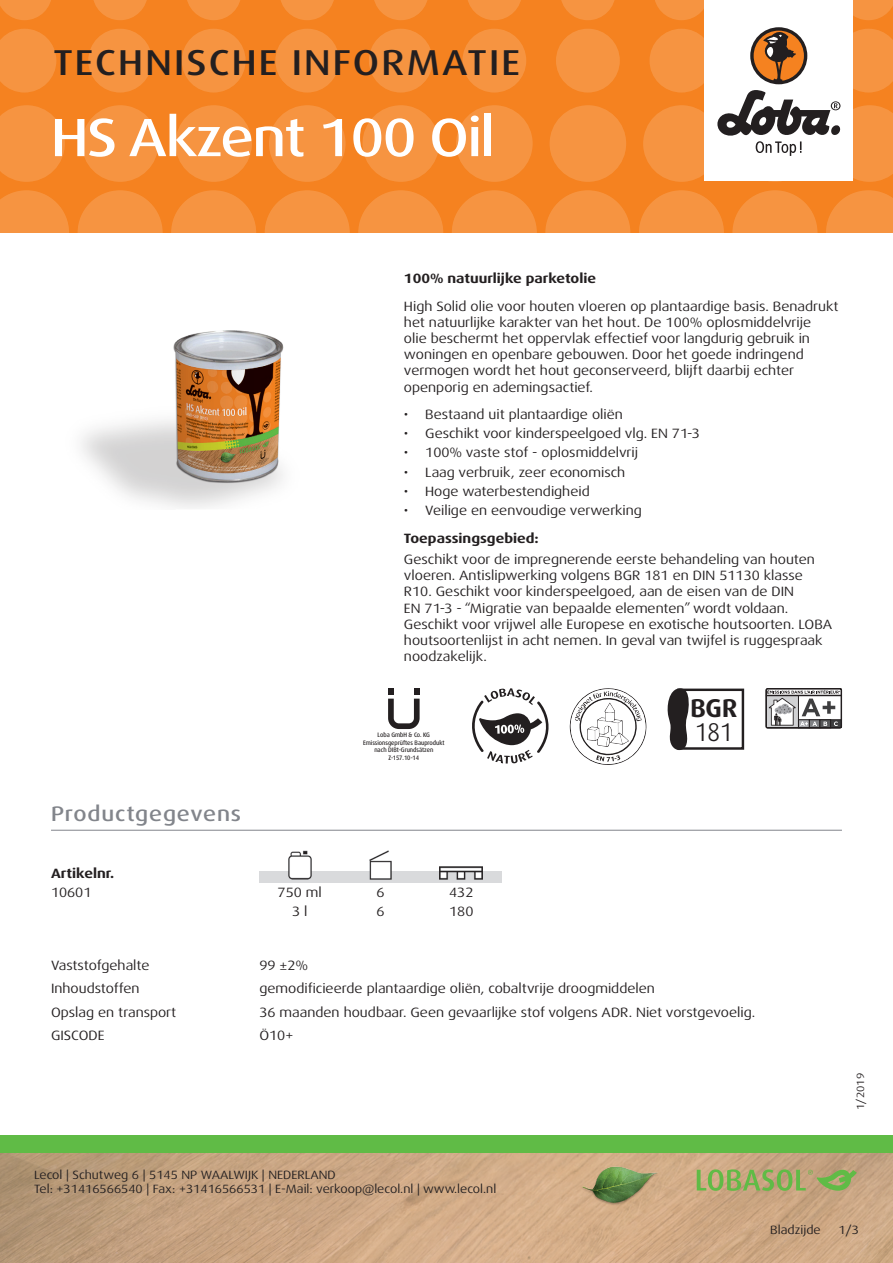
<style>
.page{position:relative;width:893px;height:1263px;background:#fff}
.page>*{position:absolute;margin:0;border:0;box-sizing:border-box;transform-origin:0 0}
.t1{font:500 expanded 54px "Dax Pro";letter-spacing:-.025em;color:#fff}
.t2{font:500 expanded 36px "Dax Pro";letter-spacing:.06em;color:#231f20}
.Logos_Erweiterung{font:700 expanded 25.8px/24px "Dax Pro";color:#231f20;scale:.88 1}
.Titel_grau{font:500 expanded 21px "Dax Pro";letter-spacing:.04em;color:#82858b}
.Text{font:expanded 13.5px/16.2px "Dax Pro";color:#231f20}
.Text_Bold{font:700 expanded 13.5px "Dax Pro";color:#231f20}
.Text_zentriert{font:expanded 13.5px "Dax Pro";color:#231f20}
.t3{font:expanded 12px/14.4px "Dax Pro";color:#231f20}
.t4{font:expanded 10.5px "Dax Pro";color:#231f20}
.DIBT{font:500 expanded 6.45px/7.5px "Dax Pro";color:#231f20;text-align:center;scale:.82 1}
.s1{font-weight:400}
</style>
<div class="page">
<div style="left:0;top:0;width:893px;height:233px;background:#f58220"></div>
<svg style="left:0;top:190px;width:69px;height:43px"></svg>
<svg style="left:78px;top:190px;width:85px;height:85px;fill:#f69441"></svg>
<svg style="left:171px;top:190px;width:85px;height:85px;fill:#f69441"></svg>
<svg style="left:265px;top:190px;width:85px;height:85px;fill:#f69441"></svg>
<svg style="left:358px;top:190px;width:85px;height:85px;fill:#f69441"></svg>
<svg style="left:545px;top:190px;width:85px;height:85px;fill:#f69441"></svg>
<svg style="left:452px;top:190px;width:85px;height:85px;fill:#f69441"></svg>
<svg style="left:732px;top:190px;width:85px;height:85px;fill:#f69441"></svg>
<svg style="left:639px;top:190px;width:85px;height:85px;fill:#f69441"></svg>
<svg style="left:826px;top:190px;width:67px;height:43px"></svg>
<svg style="left:0;top:105px;width:65px;height:77px"></svg>
<svg style="left:82px;top:105px;width:76px;height:77px"></svg>
<svg style="left:175px;top:105px;width:77px;height:77px"></svg>
<svg style="left:269px;top:105px;width:76px;height:77px"></svg>
<svg style="left:456px;top:105px;width:77px;height:77px"></svg>
<svg style="left:362px;top:105px;width:77px;height:77px"></svg>
<svg style="left:550px;top:105px;width:76px;height:77px"></svg>
<svg style="left:0;top:29px;width:56px;height:63px"></svg>
<svg style="left:182px;top:29px;width:64px;height:63px"></svg>
<svg style="left:88px;top:29px;width:64px;height:63px"></svg>
<svg style="left:275px;top:29px;width:64px;height:63px"></svg>
<svg style="left:462px;top:29px;width:64px;height:63px"></svg>
<svg style="left:369px;top:29px;width:64px;height:63px"></svg>
<svg style="left:556px;top:29px;width:64px;height:63px"></svg>
<svg style="left:0;top:0;width:51px;height:20px"></svg>
<svg style="left:187px;top:0;width:53px;height:20px"></svg>
<svg style="left:468px;top:0;width:53px;height:20px"></svg>
<svg style="left:655px;top:0;width:49px;height:20px"></svg>
<svg style="left:93px;top:0;width:54px;height:20px"></svg>
<svg style="left:374px;top:0;width:54px;height:20px"></svg>
<svg style="left:281px;top:0;width:53px;height:20px"></svg>
<svg style="left:561px;top:0;width:54px;height:20px"></svg>
<svg style="left:853px;top:0;width:40px;height:20px"></svg>
<img style="left:0;top:1152px;width:893px;height:111px">
<div style="left:0;top:1135px;width:893px;height:17px;background:#60bb46"></div>
<div style="left:704px;top:0;width:149px;height:181px;background:#fff"></div>
<svg style="left:643px;top:28px;width:250px;height:154px"></svg>
<img style="left:578px;top:1161px;width:82px;height:81px">
<svg style="left:697px;top:1169px;width:160px;height:22px;background:#9eac69"></svg>
<hr style="left:51px;top:830px;width:791px;height:1px;background:#82858b">
<img style="left:259px;top:850px;width:243px;height:22px">
<img style="left:259px;top:872px;width:243px;height:10px">
<img style="left:81px;top:272px;width:241px;height:236px">
<svg style="left:388px;top:688px;width:32px;height:41px"></svg>
<svg style="left:472px;top:688px;width:77px;height:75px"></svg>
<svg style="left:570px;top:688px;width:76px;height:77px"></svg>
<div style="left:677px;top:689px;width:67px;height:61px;border:2px solid #231f20"></div>
<svg style="left:668px;top:688px;width:24px;height:62px"></svg>
<svg style="left:766px;top:688px;width:76px;height:40px"></svg>
<h2 class="t2" style="left:53px;top:40px;width:468px">TECHNISCHE INFORMATIE</h2>
<p class="t1" style="left:51px;top:103px;width:446px">HS Akzent 100 Oil</p>
<p class="Text_Bold" style="left:404px;top:269px;width:194px">100% natuurlijke parketolie</p>
<p class="Text" style="left:404px;top:298px;width:436px">High Solid olie voor houten vloeren op plantaardige basis. Benadrukt het natuurlijke karakter van het hout. De 100% oplosmiddelvrije<br>olie beschermt het oppervlak effectief voor langdurig gebruik in woningen en openbare gebouwen. Door het goede indringend vermogen wordt het hout geconserveerd, blijft daarbij echter openporig en ademingsactief.</p>
<p class="Text" style="left:404px;top:406px;width:220px">• Bestaand uit plantaardige oliën</p>
<p class="Text" style="left:404px;top:426px;width:297px">• Geschikt voor kinderspeelgoed vlg. EN 71-3</p>
<p class="Text" style="left:404px;top:445px;width:236px">• 100% vaste stof - oplosmiddelvrij</p>
<p class="Text" style="left:404px;top:464px;width:223px">• Laag verbruik, zeer economisch</p>
<p class="Text" style="left:404px;top:483px;width:187px">• Hoge waterbestendigheid</p>
<p class="Text" style="left:404px;top:502px;width:240px">• Veilige en eenvoudige verwerking</p>
<p class="Text_Bold" style="left:404px;top:529px;width:136px">Toepassingsgebied:</p>
<p class="Text" style="left:404px;top:551px;width:430px">Geschikt voor de impregnerende eerste behandeling van houten vloeren. Antislipwerking volgens BGR 181 en DIN 51130 klasse R10. Geschikt voor kinderspeelgoed, aan de eisen van de DIN<br>EN 71-3 - “Migratie van bepaalde elementen” wordt voldaan.<br>Geschikt voor vrijwel alle Europese en exotische houtsoorten. LOBA houtsoortenlijst in acht nemen. In geval van twijfel is ruggespraak noodzakelijk.</p>
<p class="Titel_grau" style="left:51px;top:801px;width:192px">Productgegevens</p>
<p class="DIBT" style="left:363px;top:731px;width:101px">Loba GmbH &amp; Co. KG<br>Emissionsgeprüftes Bauprodukt nach DIBt-Grundsätzen<br>Z-157.10-14</p>
<p class="Text_Bold" style="left:51px;top:865px;width:65px">Artikelnr.</p>
<p class="Text" style="left:51px;top:885px;width:42px">10601</p>
<p class="Text_zentriert" style="left:278px;top:884px;width:46px">750 ml</p>
<p class="Text_zentriert" style="left:377px;top:884px;width:10px">6</p>
<p class="Text_zentriert" style="left:449px;top:884px;width:26px">432</p>
<p class="Text_zentriert" style="left:292px;top:903px;width:17px">3 l</p>
<p class="Text_zentriert" style="left:377px;top:903px;width:10px">6</p>
<p class="Text_zentriert" style="left:449px;top:903px;width:26px">180</p>
<p class="Text" style="left:51px;top:957px;width:100px">Vaststofgehalte</p>
<p class="Text" style="left:259px;top:957px;width:50px">99 ±2%</p>
<p class="Logos_Erweiterung" style="left:690px;top:696px;width:55px">BGR<br><span class="s1">181</span></p>
<p class="Text" style="left:51px;top:980px;width:90px">Inhoudstoffen</p>
<p class="Text" style="left:259px;top:980px;width:397px">gemodificieerde plantaardige oliën, cobaltvrije droogmiddelen</p>
<p class="Text" style="left:51px;top:1004px;width:127px">Opslag en transport</p>
<p class="Text" style="left:259px;top:1004px;width:497px">36 maanden houdbaar. Geen gevaarlijke stof volgens ADR. Niet vorstgevoelig.</p>
<p class="Text" style="left:51px;top:1027px;width:55px">GISCODE</p>
<p class="Text" style="left:259px;top:1027px;width:35px">Ö10+</p>
<p class="t3" style="left:34px;top:1167px;width:464px">Lecol | Schutweg 6 | 5145 NP WAALWIJK | NEDERLAND<br>Tel: +31416566540 | Fax: +31416566531 | E-Mail: verkoop@lecol.nl | www.lecol.nl</p>
<p class="t4" style="left:854px;top:1110px;width:38px;rotate:-90deg">1/2019</p>
<p class="t3" style="left:770px;top:1223px;width:52px">Bladzijde</p>
<p class="t3" style="left:838px;top:1223px;width:22px">1/3</p>
</div>
